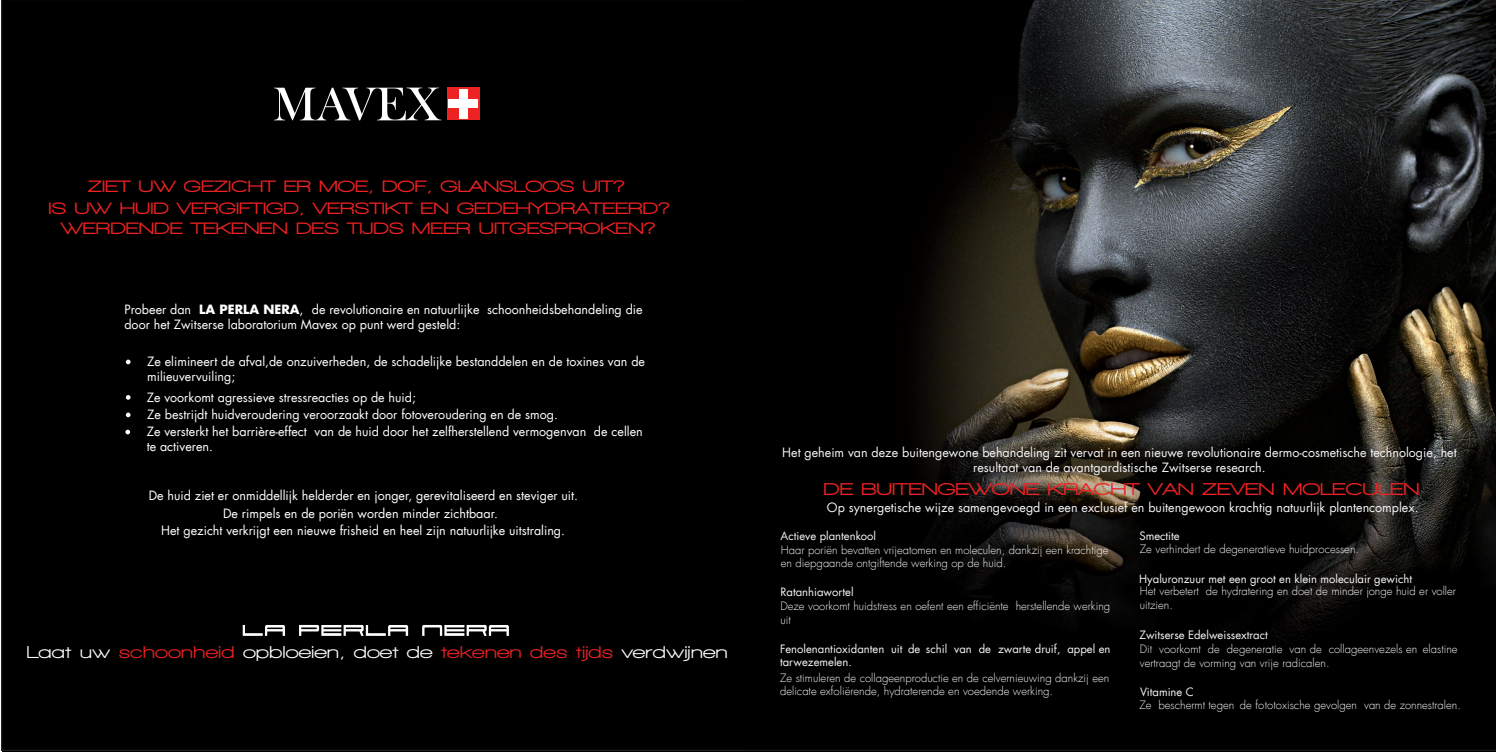
<style>
.page{position:relative;width:1496px;height:752px;background:#fff}
.page>*{position:absolute;margin:0;border:0;box-sizing:border-box;transform-origin:0 0}
.t1{font:800 17.5px "Walkway Expand";color:#fbfbfc}
.t2{font:900 17.5px "Walkway Expand";color:#ee2123}
.t3{font:900 16.88px/21.9px "Walkway Expand";color:#ee2123;text-align:center}
.t4{font:12.5px/15px "Futura LT";color:#fff}
.t5{font:12.5px/15px "Futura LT";color:#f6f5f7;text-align:center}
.t6{font:300 11.25px/13.5px "Futura LT";color:#f6f5f7}
.t7{font:11.25px/13.5px "Futura LT";color:#f6f5f7}
.s1{font-weight:700}
.s2{font-size:13.12px}
.s3{color:#ee2123}
</style>
<div class="page">
<div style="left:1px;top:0;width:743px;height:750px;background:#000"></div>
<img style="left:744px;top:0;width:751px;height:751px">
<svg style="left:243px;top:624px;width:266px;height:11px"></svg>
<svg style="left:274px;top:88px;width:167px;height:32px"></svg>
<div style="left:447px;top:88px;width:32px;height:32px;background:#ee2123"></div>
<div style="left:448px;top:99px;width:30px;height:9px;background:#fff"></div>
<div style="left:459px;top:89px;width:8px;height:29px;background:#fff"></div>
<svg style="left:126px;top:359px;width:4px;height:5px"></svg>
<svg style="left:126px;top:395px;width:4px;height:4px"></svg>
<svg style="left:126px;top:412px;width:4px;height:5px"></svg>
<svg style="left:125px;top:429px;width:5px;height:5px"></svg>
<h2 class="t3" style="left:49px;top:175px;width:623px">ZIET UW GEZICHT ER MOE, DOF, GLANSLOOS UIT?<br>IS UW HUID VERGIFTIGD, VERSTIKT EN GEDEHYDRATEERD?</h2>
<h2 class="t3" style="left:61px;top:217px;width:596px">WERDENDE TEKENEN DES TIJDS MEER UITGESPROKEN?</h2>
<p class="t4" style="left:124px;top:302px;width:519px">Probeer dan <span class="s1">LA PERLA NERA</span><span class="s2">,</span> de revolutionaire en natuurlijke schoonheidsbehandeling die door het Zwitserse laboratorium Mavex op punt werd gesteld:</p>
<p class="t4" style="left:147px;top:354px;width:499px">Ze elimineert de afval,de onzuiverheden, de schadelijke bestanddelen en de toxines van de milieuvervuiling;</p>
<p class="t4" style="left:147px;top:388px;width:497px;line-height:17.2px">Ze voorkomt agressieve stressreacties op de huid;<br>Ze bestrijdt huidveroudering veroorzaakt door fotoveroudering en de smog.<br>Ze versterkt het barrière-effect van de huid door het zelfherstellend vermogenvan de cellen</p>
<p class="t4" style="left:147px;top:439px;width:68px">te activeren.</p>
<p class="t4" style="left:149px;top:487px;width:431px">De huid ziet er onmiddellijk helderder en jonger, gerevitaliseerd en steviger uit.</p>
<p class="t4" style="left:161px;top:504px;width:405px;line-height:17.5px;text-align:center">De rimpels en de poriën worden minder zichtbaar.<br>Het gezicht verkrijgt een nieuwe frisheid en heel zijn natuurlijke uitstraling.</p>
<h1 class="t1" style="left:27px;top:642px;width:703px">Laat uw <span class="s3">schoonheid</span> opbloeien, doet de <span class="s3">tekenen des tijds</span> verdwijnen</h1>
<p class="t5" style="left:782px;top:444px;width:676px">Het geheim van deze buitengewone behandeling zit vervat in een nieuwe revolutionaire dermo-cosmetische technologie, het resultaat van de avantgardistische Zwitserse research.</p>
<h1 class="t2" style="left:823px;top:479px;width:597px">DE BUITENGEWONE KRACHT VAN ZEVEN MOLECULEN</h1>
<p class="t5" style="left:826px;top:500px;width:593px">Op synergetische wijze samengevoegd in een exclusief en buitengewoon krachtig natuurlijk plantencomplex.</p>
<p class="t7" style="left:780px;top:529px;width:97px">Actieve plantenkool</p>
<p class="t7" style="left:1139px;top:529px;width:42px">Smectite</p>
<p class="t7" style="left:1139px;top:571px;width:274px">Hyaluronzuur met een groot en klein moleculair gewicht</p>
<p class="t6" style="left:1139px;top:542px;width:221px">Ze verhindert de degeneratieve huidprocessen.</p>
<p class="t6" style="left:780px;top:543px;width:329px">Haar poriën bevatten vrijeatomen en moleculen, dankzij een krachtige en diepgaande ontgiftende werking op de huid.</p>
<p class="t6" style="left:780px;top:599px;width:331px">Deze voorkomt huidstress en oefent een efficiënte herstellende werking uit</p>
<p class="t6" style="left:1139px;top:584px;width:318px">Het verbetert de hydratering en doet de minder jonge huid er voller uitzien.</p>
<p class="t7" style="left:1139px;top:627px;width:130px">Zwitserse Edelweissextract</p>
<p class="t7" style="left:780px;top:585px;width:75px">Ratanhiawortel</p>
<p class="t7" style="left:780px;top:641px;width:332px">Fenolenantioxidanten uit de schil van de zwarte druif, appel en tarwezemelen.</p>
<p class="t6" style="left:780px;top:670px;width:331px">Ze stimuleren de collageenproductie en de celvernieuwing dankzij een delicate exfoliërende, hydraterende en voedende werking.</p>
<p class="t6" style="left:1139px;top:642px;width:319px">Dit voorkomt de degeneratie van de collageenvezels en elastine vertraagt de vorming van vrije radicalen.</p>
<p class="t7" style="left:1139px;top:684px;width:55px">Vitamine C</p>
<p class="t6" style="left:1139px;top:698px;width:323px">Ze beschermt tegen de fototoxische gevolgen van de zonnestralen.</p>
</div>
